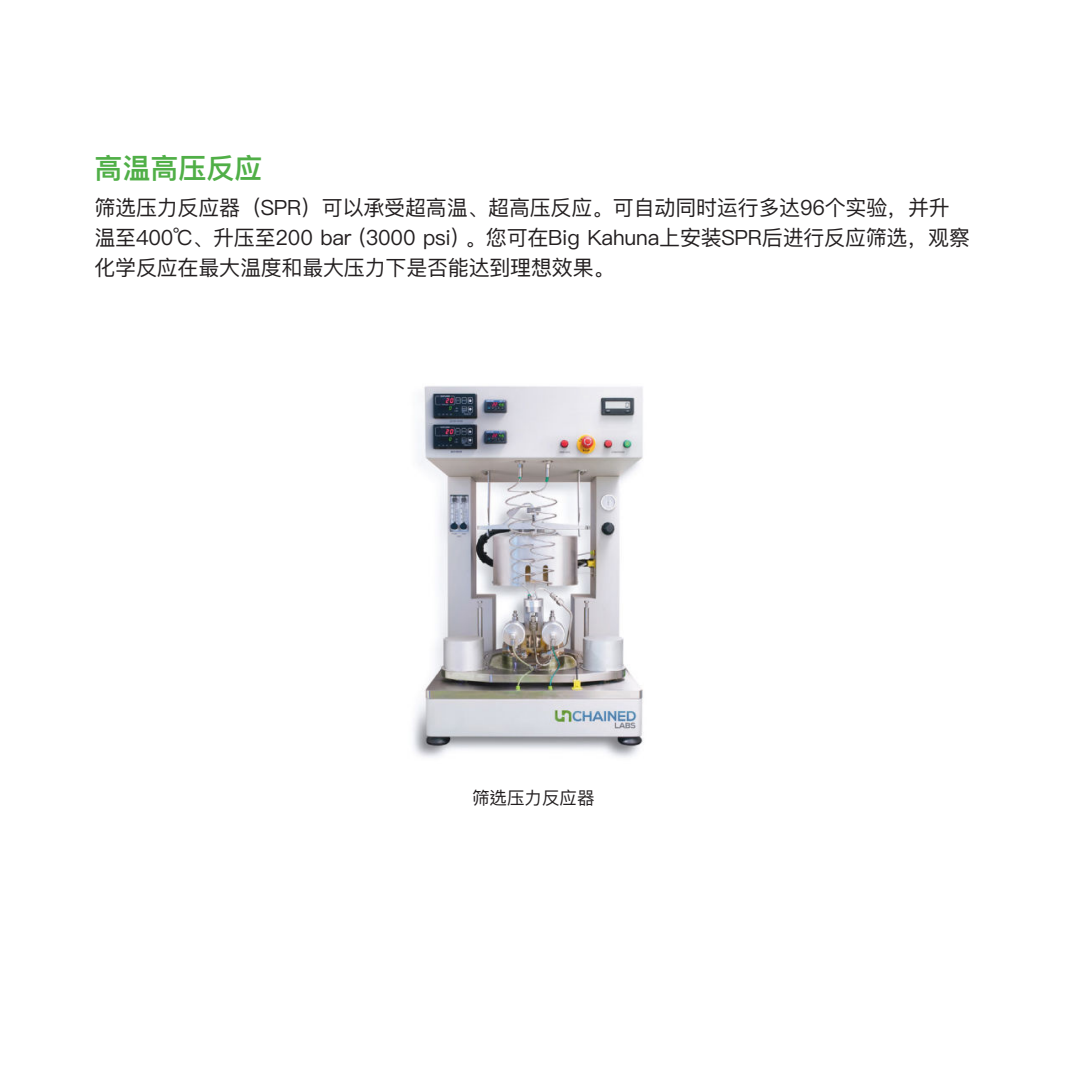
<style>
.page{position:relative;width:1071px;height:1071px;background:#fff}
.page>*{position:absolute;margin:0;border:0;box-sizing:border-box;transform-origin:0 0}
.t1{font:600 28px "Ping Fang SC";color:#50af47}
.t2{font:500 21px/29.8px "Ping Fang SC";letter-spacing:-.01em;color:#231f20}
.t3{font:17.5px "Ping Fang TC";color:#231f20}
</style>
<div class="page">
<img style="left:413px;top:386px;width:231px;height:372px">
<h1 class="t1" style="left:94px;top:151px;width:169px">高温高压反应</h1>
<p class="t2" style="left:94px;top:193px;width:877px">筛选压力反应器（SPR）可以承受超高温、超高压反应。可自动同时运行多达96个实验，并升温至400℃、升压至200 bar (3000 psi) 。您可在Big Kahuna上安装SPR后进行反应筛选，观察化学反应在最大温度和最大压力下是否能达到理想效果。</p>
<p class="t3" style="left:472px;top:787px;width:124px">筛选压力反应器</p>
</div>
